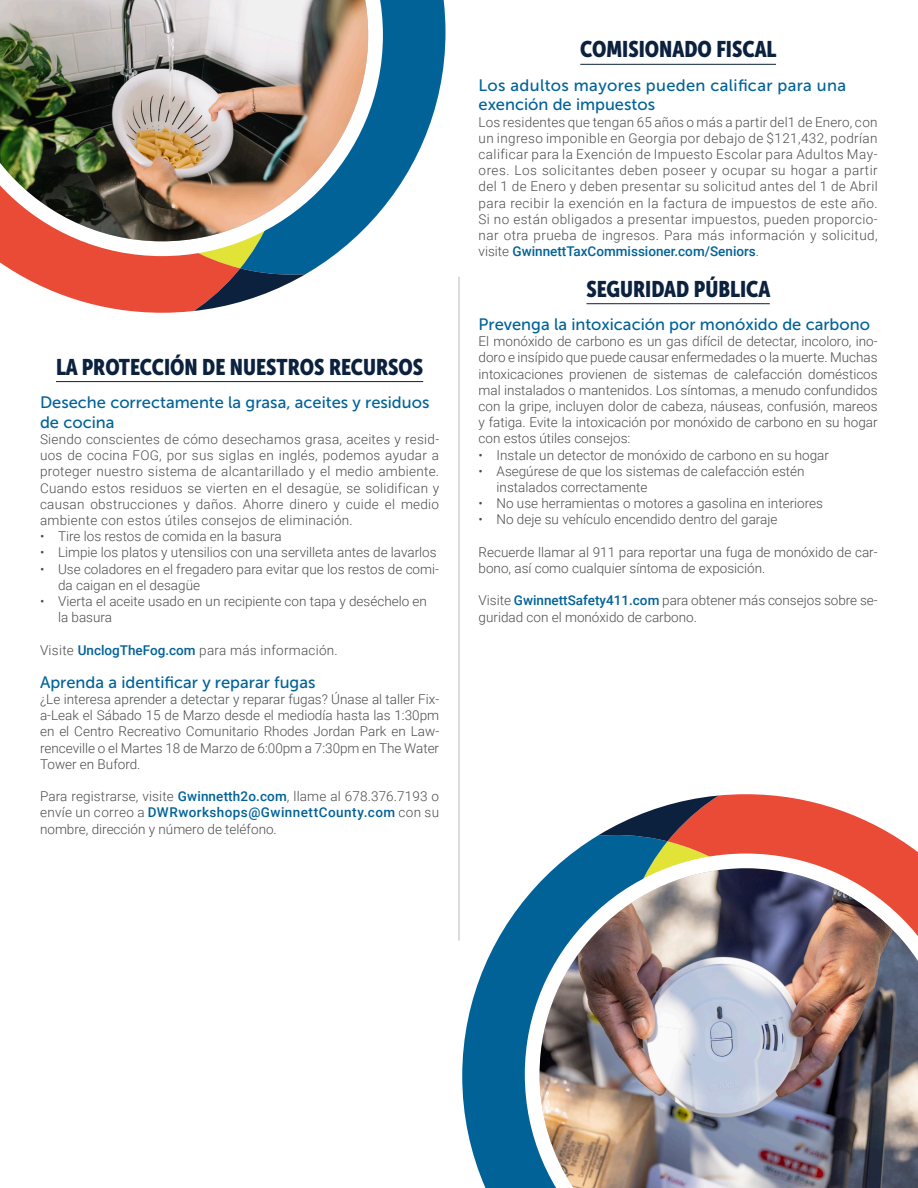
<style>
.page{position:relative;width:918px;height:1188px;background:#fff}
.page>*{position:absolute;margin:0;border:0;box-sizing:border-box;transform-origin:0 0}
.Heading1{font:22.5px "Museo Sans Cond 900";color:#0b213e}
.Heading2{font:16.5px/19.8px "Museo Sans 500";color:#016298}
.Heading2-2{font:16.5px/19.8px "Museo Sans 500";letter-spacing:.02em;color:#016298}
.text{font:300 13.5px/16.2px "Roboto";color:#4b4c4d;text-align:justify}
.text-2{font:300 13.5px "Roboto";letter-spacing:.02em;color:#4b4c4d}
.s1{font-weight:500;color:#016298}
</style>
<div class="page">
<svg style="left:240px;top:0;width:206px;height:260px;fill:#016298"></svg>
<svg style="left:0;top:256px;width:240px;height:55px;fill:#e94b36"></svg>
<svg style="left:131px;top:260px;width:197px;height:53px"></svg>
<svg style="left:0;top:0;width:383px;height:256px"></svg>
<img style="left:0;top:0;width:368px;height:241px">
<svg style="left:462px;top:850px;width:206px;height:338px;fill:#016298"></svg>
<svg style="left:668px;top:796px;width:250px;height:58px;fill:#e94b36"></svg>
<svg style="left:576px;top:794px;width:201px;height:56px"></svg>
<svg style="left:525px;top:854px;width:393px;height:334px"></svg>
<img style="left:540px;top:868px;width:378px;height:320px">
<hr style="left:459px;top:277px;width:1px;height:664px;background:#b6babd">
<hr style="left:580px;top:64px;width:196px;height:1px;background:#0b213e">
<hr style="left:586px;top:303px;width:184px;height:1px;background:#0b213e">
<hr style="left:56px;top:381px;width:367px;height:1px;background:#0b213e">
<p class="Heading1" style="left:56px;top:354px;width:369px">LA PROTECCIÓN DE NUESTROS RECURSOS</p>
<p class="Heading2" style="left:40px;top:392px;width:391px">Deseche correctamente la grasa, aceites y residuos de cocina</p>
<p class="text" style="left:40px;top:431px;width:401px">Siendo conscientes de cómo desechamos grasa, aceites y resid&shy;uos de cocina FOG, por sus siglas en inglés, podemos ayudar a proteger nuestro sistema de alcantarillado y el medio ambiente.<br>Cuando estos residuos se vierten en el desagüe, se solidifican y causan obstrucciones y daños. Ahorre dinero y cuide el medio ambiente con estos útiles consejos de eliminación.</p>
<p class="text" style="left:40px;top:528px;width:243px">• Tire los restos de comida en la basura</p>
<p class="text" style="left:40px;top:544px;width:398px">• Limpie los platos y utensilios con una servilleta antes de lavarlos</p>
<p class="text" style="left:58px;top:560px;width:383px;text-indent:-18px">• Use coladores en el fregadero para evitar que los restos de comi&shy;da caigan en el desagüe</p>
<p class="text" style="left:58px;top:593px;width:370px;text-indent:-18px">• Vierta el aceite usado en un recipiente con tapa y deséchelo en la basura</p>
<p class="text-2" style="left:40px;top:640px;width:299px">Visite <span class="s1">UnclogTheFog.com</span> para más información.</p>
<p class="Heading2" style="left:40px;top:672px;width:277px">Aprenda a identificar y reparar fugas</p>
<p class="text" style="left:40px;top:691px;width:401px">¿Le interesa aprender a detectar y reparar fugas? Únase al taller Fix&shy;a-Leak el Sábado 15 de Marzo desde el mediodía hasta las 1:30pm en el Centro Recreativo Comunitario Rhodes Jordan Park en Law&shy;renceville o el Martes 18 de Marzo de 6:00pm a 7:30pm en The Water Tower en Buford.</p>
<p class="text" style="left:40px;top:788px;width:401px">Para registrarse, visite <span class="s1">Gwinnetth2o.com</span>, llame al 678.376.7193 o envíe un correo a <span class="s1">DWRworkshops@GwinnettCounty.com</span> con su nombre, dirección y número de teléfono.</p>
<p class="Heading1" style="left:580px;top:37px;width:198px">COMISIONADO FISCAL</p>
<p class="Heading2-2" style="left:479px;top:75px;width:369px">Los adultos mayores pueden calificar para una exención de impuestos</p>
<p class="text" style="left:479px;top:113px;width:401px">Los residentes que tengan 65 años o más a partir del1 de Enero, con un ingreso imponible en Georgia por debajo de $121,432, podrían calificar para la Exención de Impuesto Escolar para Adultos May&shy;ores. Los solicitantes deben poseer y ocupar su hogar a partir del 1 de Enero y deben presentar su solicitud antes del 1 de Abril para recibir la exención en la factura de impuestos de este año.<br>Si no están obligados a presentar impuestos, pueden proporcio&shy;nar otra prueba de ingresos. Para más información y solicitud, visite <span class="s1">GwinnettTaxCommissioner.com/Seniors</span>.</p>
<p class="Heading1" style="left:586px;top:276px;width:185px">SEGURIDAD PÚBLICA</p>
<p class="Heading2" style="left:479px;top:315px;width:393px">Prevenga la intoxicación por monóxido de carbono</p>
<p class="text" style="left:479px;top:333px;width:401px">El monóxido de carbono es un gas difícil de detectar, incoloro, ino&shy;doro e insípido que puede causar enfermedades o la muerte. Muchas intoxicaciones provienen de sistemas de calefacción domésticos mal instalados o mantenidos. Los síntomas, a menudo confundidos con la gripe, incluyen dolor de cabeza, náuseas, confusión, mareos y fatiga. Evite la intoxicación por monóxido de carbono en su hogar con estos útiles consejos:</p>
<p class="text" style="left:479px;top:446px;width:352px">• Instale un detector de monóxido de carbono en su hogar</p>
<p class="text" style="left:497px;top:462px;width:309px;text-indent:-18px">• Asegúrese de que los sistemas de calefacción estén instalados correctamente</p>
<p class="text" style="left:479px;top:495px;width:346px">• No use herramientas o motores a gasolina en interiores</p>
<p class="text" style="left:479px;top:511px;width:300px">• No deje su vehículo encendido dentro del garaje</p>
<p class="text" style="left:479px;top:543px;width:401px">Recuerde llamar al 911 para reportar una fuga de monóxido de car&shy;bono, así como cualquier síntoma de exposición.</p>
<p class="text" style="left:479px;top:592px;width:401px">Visite <span class="s1">GwinnettSafety411.com</span> para obtener más consejos sobre se&shy;guridad con el monóxido de carbono.</p>
</div>
